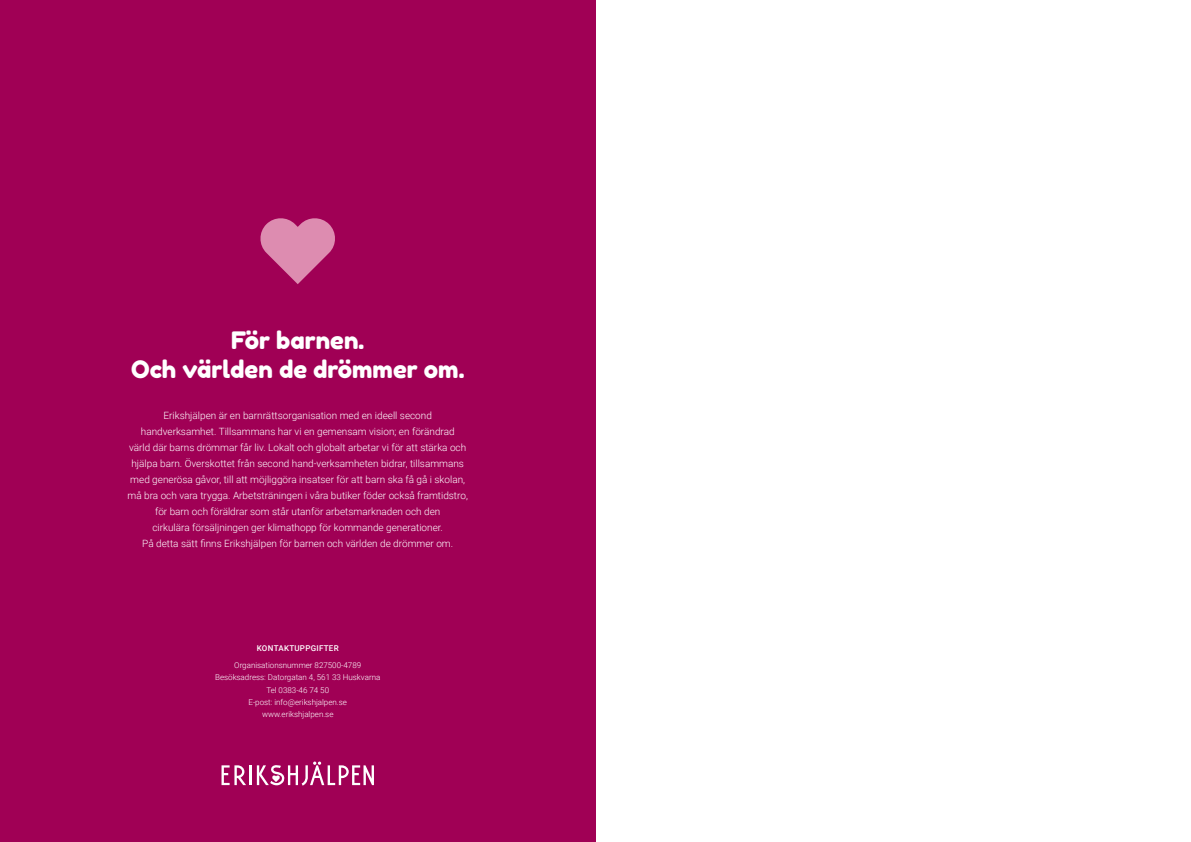
<style>
.page{position:relative;width:1191px;height:842px;background:#fff}
.page>*{position:absolute;margin:0;border:0;box-sizing:border-box;transform-origin:0 0}
.t1{font:24px/29px "Fredoka One";color:#fff;text-align:center}
.t2{font:300 10px/16px "Roboto";color:#fff;text-align:center}
.t3{font:300 8px/12.3px "Roboto";color:#fff;text-align:center}
.t4{font:500 8px "Roboto";letter-spacing:.035em;color:#fff}
</style>
<div class="page">
<div style="left:0;top:0;width:595px;height:842px;background:#a00055"></div>
<hr style="left:249px;top:765px;width:3px;height:20px;background:#fff">
<svg style="left:221px;top:765px;width:25px;height:20px"></svg>
<svg style="left:257px;top:761px;width:117px;height:25px"></svg>
<svg style="left:260px;top:218px;width:75px;height:66px"></svg>
<h1 class="t1" style="left:131px;top:325px;width:335px">För barnen.<br>Och världen de drömmer om.</h1>
<p class="t2" style="left:127px;top:407px;width:342px">Erikshjälpen är en barnrättsorganisation med en ideell second handverksamhet. Tillsammans har vi en gemensam vision; en förändrad<br>värld där barns drömmar får liv. Lokalt och globalt arbetar vi för att stärka och hjälpa barn. Överskottet från second hand-verksamheten bidrar, tillsammans med generösa gåvor, till att möjliggöra insatser för att barn ska få gå i skolan, må bra och vara trygga. Arbetsträningen i våra butiker föder också framtidstro, för barn och föräldrar som står utanför arbetsmarknaden och den<br>cirkulära försäljningen ger klimathopp för kommande generationer.<br>På detta sätt finns Erikshjälpen för barnen och världen de drömmer om.</p>
<p class="t4" style="left:257px;top:642px;width:83px">KONTAKTUPPGIFTER</p>
<p class="t3" style="left:215px;top:659px;width:167px">Organisationsnummer 827500-4789<br>Besöksadress: Datorgatan 4, 561 33 Huskvarna<br>Tel 0383-46 74 50<br>E-post: info@erikshjalpen.se www.erikshjalpen.se</p>
</div>
